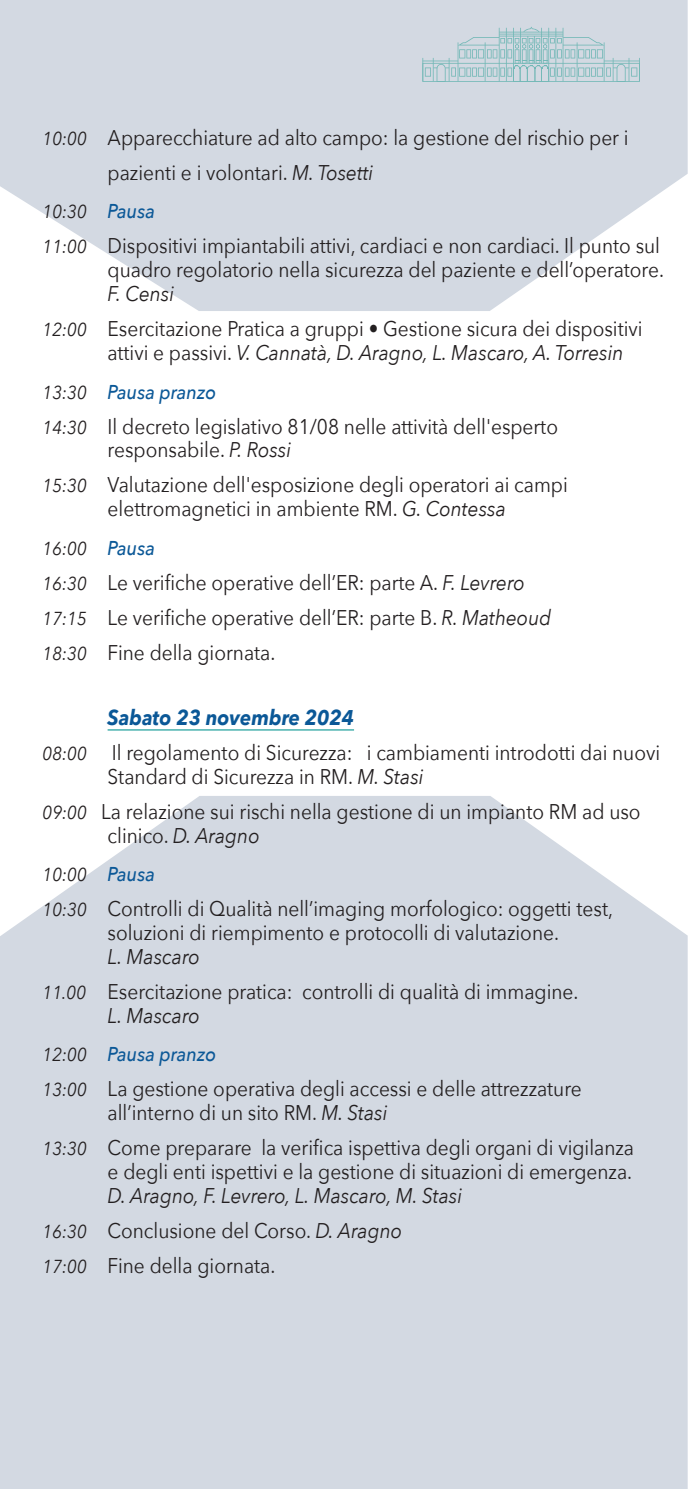
<style>
.page{position:relative;width:688px;height:1489px;background:#fff}
.page>*{position:absolute;margin:0;border:0;box-sizing:border-box;transform-origin:0 0}
.t1{font:21.25px/35px "Avenir Next";color:#231f20;scale:.9 1}
.t2{font:italic 21.25px/35px "Avenir Next";color:#231f20;scale:.9 1}
.t3{font:italic 500 20px "Avenir Next";color:#0b5897;scale:.9 1}
.t4{font:italic 18.75px "Avenir Next";color:#231f20;scale:.9 1}
.s1{font-style:italic;font-size:18.75px}
.s2{font-style:italic}
.s3{font-weight:500;font-size:20px;color:#0b5897}
.s4{font-style:normal}
.s5{font-weight:400;font-size:18.75px;color:#231f20}
.s6{font-weight:700;font-style:italic;color:#0b5897}
.s7{font-size:18.75px}
</style>
<div class="page">
<svg style="left:0;top:0;width:687px;height:311px;fill:#d3d9e2"></svg>
<div style="left:0;top:796px;width:687px;height:692px;background:#d3d9e2"></div>
<svg style="left:422px;top:27px;width:217px;height:55px"></svg>
<hr style="left:108px;top:729px;width:246px;height:1px;background:#24a29e">
<p class="t1" style="left:108px;top:119px;width:580px;text-indent:-65px"><span class="s1">10:00</span> Apparecchiature ad alto campo: la gestione del rischio per i pazienti e i volontari. <span class="s2">M. Tosetti</span></p>
<p class="t4" style="left:43px;top:196px;width:126px">10:30 <span class="s3">Pausa</span></p>
<p class="t1" style="left:43px;top:233px;width:692px;line-height:23.8px;text-align:right"><span class="s1">11:00</span> Dispositivi impiantabili attivi, cardiaci e non cardiaci. Il punto sul quadro regolatorio nella sicurezza del paziente e dell’operatore.</p>
<p class="t1" style="left:43px;top:275px;width:668px;text-indent:65px"><span class="s2">F. Censi<br></span><span class="s1">12:00</span> Esercitazione Pratica a gruppi • Gestione sicura dei dispositivi</p>
<p class="t2" style="left:108px;top:334px;width:574px"><span class="s4">attivi e passivi.</span> V. Cannatà, D. Aragno, L. Mascaro, A. Torresin</p>
<p class="t3" style="left:43px;top:374px;width:194px"><span class="s5">13:30</span> Pausa pranzo</p>
<p class="t1" style="left:108px;top:413px;width:502px;line-height:23.8px;text-indent:-65px"><span class="s1">14:30</span> Il decreto legislativo 81/08 nelle attività dell'esperto responsabile. <span class="s2">P. Rossi</span></p>
<p class="t1" style="left:43px;top:472px;width:585px;line-height:23.8px;text-align:center"><span class="s1">15:30</span> Valutazione dell'esposizione degli operatori ai campi elettromagnetici in ambiente RM. <span class="s2">G. Contessa</span></p>
<p class="t4" style="left:43px;top:532px;width:126px">16:00 <span class="s3">Pausa</span></p>
<p class="t1" style="left:43px;top:564px;width:566px"><span class="s1">16:30</span> Le verifiche operative dell’ER: parte A. <span class="s2">F. Levrero<br></span><span class="s1">17:15</span> Le verifiche operative dell’ER: parte B. <span class="s2">R. Matheoud<br></span><span class="s1">18:30</span> Fine della giornata.</p>
<p class="t1" style="left:43px;top:699px;width:687px;text-indent:65px"><span class="s6">Sabato 23 novembre 2024<br></span><span class="s1">08:00</span> Il regolamento di Sicurezza: i cambiamenti introdotti dai nuovi</p>
<p class="t1" style="left:43px;top:757px;width:665px;text-indent:65px">Standard di Sicurezza in RM. <span class="s2">M. Stasi<br></span><span class="s1">09:00</span> La relazione sui rischi nella gestione di un impianto RM ad uso</p>
<p class="t1" style="left:108px;top:816px;width:170px">clinico. <span class="s2">D. Aragno</span></p>
<p class="t4" style="left:43px;top:858px;width:126px">10:00 <span class="s3">Pausa</span></p>
<p class="t1" style="left:43px;top:896px;width:635px;line-height:23.8px;text-align:center"><span class="s1">10:30</span> Controlli di Qualità nell’imaging morfologico: oggetti test, soluzioni di riempimento e protocolli di valutazione.</p>
<p class="t1" style="left:43px;top:938px;width:597px;text-indent:65px"><span class="s2">L. Mascaro<br></span><span class="s1">11.00</span> Esercitazione pratica: controlli di qualità di immagine.</p>
<p class="t2" style="left:108px;top:996px;width:104px">L. Mascaro</p>
<p class="t3" style="left:43px;top:1037px;width:194px"><span class="s5">12:00</span> Pausa pranzo</p>
<p class="t1" style="left:108px;top:1076px;width:528px;line-height:23.8px;text-indent:-65px"><span class="s1">13:00</span> La gestione operativa degli accessi e delle attrezzature all’interno di un sito RM. <span class="s2">M. Stasi</span></p>
<p class="t1" style="left:43px;top:1134px;width:658px;line-height:23.8px;text-align:right"><span class="s1">13:30</span> Come preparare la verifica ispettiva degli organi di vigilanza e degli enti ispettivi e la gestione di situazioni di emergenza.</p>
<p class="t2" style="left:43px;top:1176px;width:467px;text-indent:65px">D. Aragno, F. Levrero, L. Mascaro, M. Stasi<br><span class="s7">16:30</span> <span class="s4">Conclusione del Corso.</span> D. Aragno<br><span class="s7">17:00</span> <span class="s4">Fine della giornata.</span></p>
</div>
